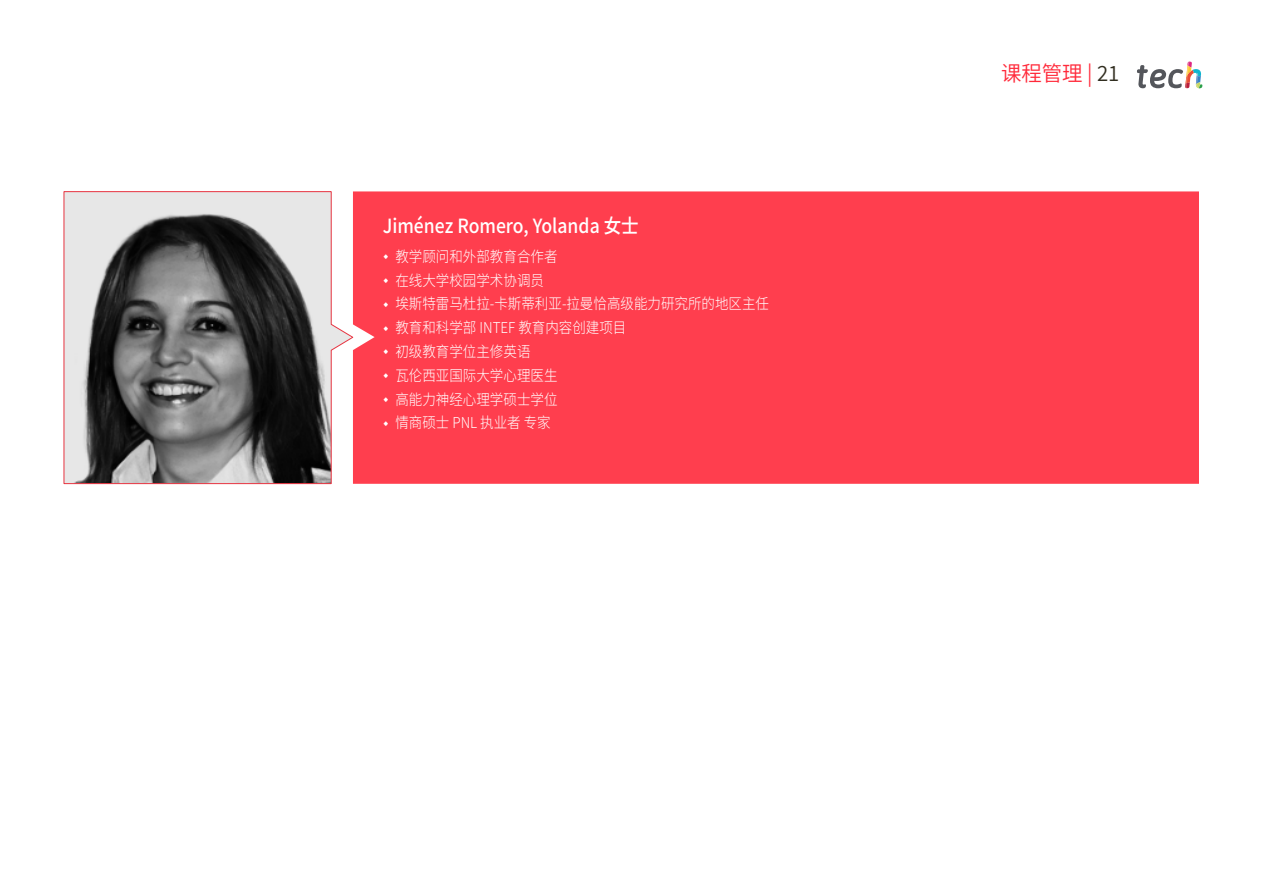
<style>
.page{position:relative;width:1263px;height:893px;background:#fff}
.page>*{position:absolute;margin:0;border:0;box-sizing:border-box;transform-origin:0 0}
.t1{font:21px "Source Han Sans CN";color:#ff293a}
.t2{font:500 19.5px "Source Han Sans CN";color:#fff;scale:.9 1}
.t3{font:300 15px/23.7px "Source Han Sans CN";color:#fff;scale:.9 1}
.s1{color:#312e20}
</style>
<div class="page">
<div style="left:353px;top:191px;width:846px;height:293px;background:#ff3e4e"></div>
<svg style="left:64px;top:191px;width:289px;height:293px;background:#828081"></svg>
<svg style="left:1137px;top:62px;width:65px;height:27px"></svg>
<svg style="left:384px;top:254px;width:4px;height:5px"></svg>
<svg style="left:384px;top:278px;width:4px;height:5px"></svg>
<svg style="left:384px;top:302px;width:4px;height:5px"></svg>
<svg style="left:384px;top:326px;width:4px;height:5px"></svg>
<svg style="left:384px;top:349px;width:4px;height:5px"></svg>
<svg style="left:384px;top:373px;width:4px;height:5px"></svg>
<svg style="left:384px;top:397px;width:4px;height:5px"></svg>
<svg style="left:384px;top:421px;width:4px;height:5px"></svg>
<h2 class="t2" style="left:383px;top:215px;width:286px">Jiménez Romero, Yolanda 女士</h2>
<p class="t3" style="left:395px;top:245px;width:416px">教学顾问和外部教育合作者<br>在线大学校园学术协调员<br>埃斯特雷马杜拉-卡斯蒂利亚-拉曼恰高级能力研究所的地区主任教育和科学部 INTEF 教育内容创建项目<br>初级教育学位主修英语<br>瓦伦西亚国际大学心理医生<br>高能力神经心理学硕士学位<br>情商硕士 PNL 执业者 专家</p>
<h1 class="t1" style="left:1001px;top:61px;width:120px">课程管理 | <span class="s1">21</span></h1>
</div>
